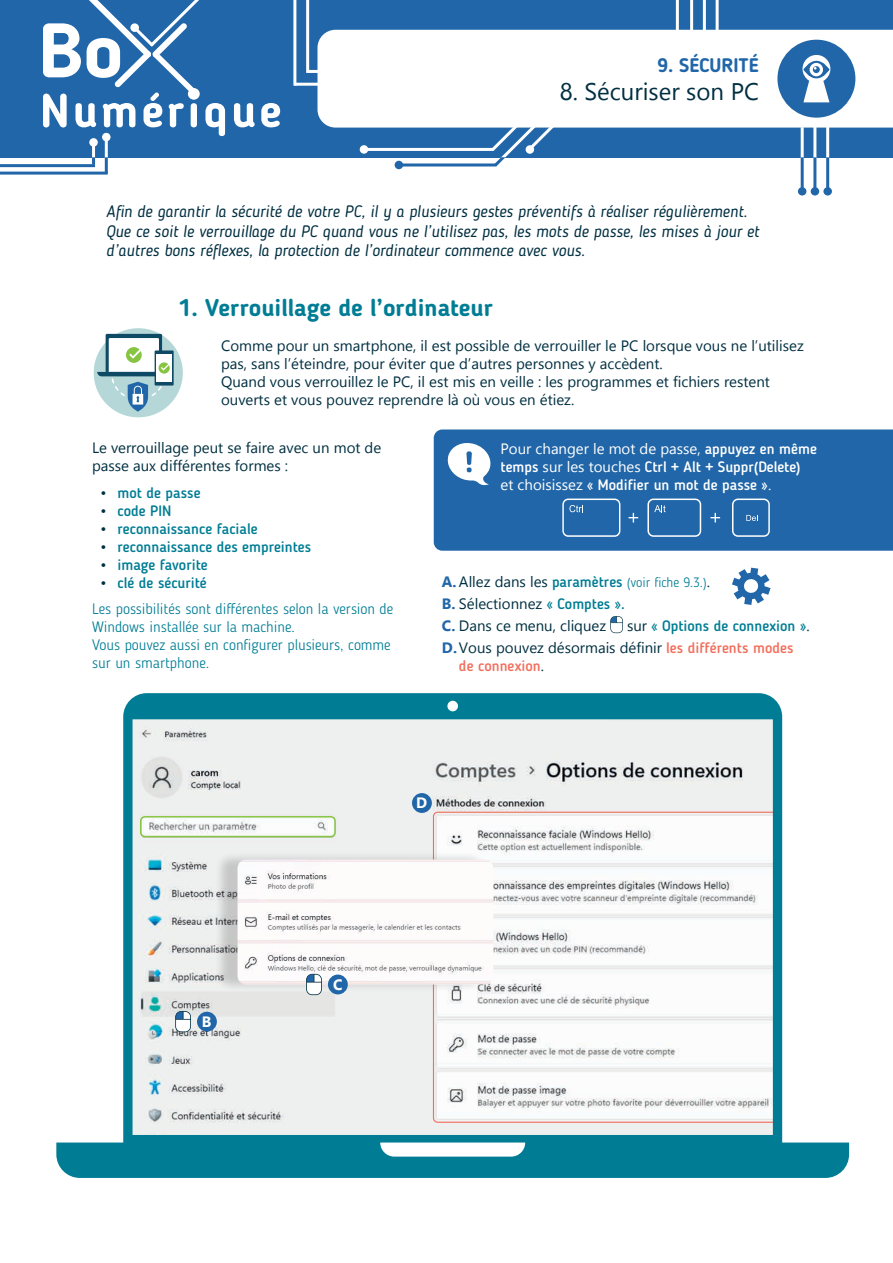
<style>
.page{position:relative;width:893px;height:1263px;background:#fff}
.page>*{position:absolute;margin:0;border:0;box-sizing:border-box;transform-origin:0 0}
.Titres{font:700 24px "Blogger Sans";color:#007d94}
.t1{font:24px "Gadugi";color:#002f41}
.t2{font:700 19.5px "Blogger Sans";color:#2166a8}
.t3{font:italic 16.5px/19.8px "Blogger Sans";color:#002f41}
.Paragraphe{font:15px/18px "Gadugi";color:#002f41}
.Paragraphe-2{font:300 15px/18px "Blogger Sans";color:#007d94}
.t4{font:500 15px "Blogger Sans";color:#007d94}
.Paragraphe-3{font:500 15px/18px "Blogger Sans";color:#fff}
.t5{font:500 15px/18px "Blogger Sans";color:#f26f5d}
.t6{font:700 15px "Gadugi";color:#fff}
.t7{font:300 13.5px "Blogger Sans";color:#007d94}
.s1{font-family:"Gadugi";font-weight:400;color:#002f41}
.s2{font-family:"Gadugi";font-weight:400}
.s3{font-family:"Gadugi";font-weight:700;font-size:15px;color:#2166a8}
.s4{font-family:"Gadugi";font-weight:400;font-size:15px;color:#002f41}
.s5{font-weight:500;font-size:15px}
.s6{font-weight:700;color:#2166a8}
.s7{font-family:"Blogger Sans";font-weight:500;color:#007d94}
.s8{font-family:"Gadugi";font-weight:700;color:#2166a8}
</style>
<div class="page">
<div style="left:434px;top:429px;width:459px;height:122px;background:#2166a8"></div>
<svg style="left:445px;top:440px;width:48px;height:45px"></svg>
<div style="left:94px;top:328px;width:89px;height:89px;background:#b5d7d8;border-radius:50%"></div>
<div style="left:155px;top:350px;width:19px;height:35px;background:#0e4965"></div>
<div style="left:156px;top:354px;width:16px;height:28px;background:#fff"></div>
<svg style="left:97px;top:334px;width:73px;height:78px"></svg>
<svg style="left:610px;top:616px;width:13px;height:17px"></svg>
<svg style="left:56px;top:693px;width:793px;height:485px"></svg>
<svg style="left:562px;top:498px;width:58px;height:39px;background:#3d79b2"></svg>
<svg style="left:647px;top:498px;width:54px;height:39px;background:#3e7ab3"></svg>
<svg style="left:732px;top:498px;width:38px;height:39px"></svg>
<svg style="left:629px;top:513px;width:9px;height:9px"></svg>
<svg style="left:710px;top:513px;width:10px;height:9px"></svg>
<div style="left:214px;top:851px;width:273px;height:142px;background:#231f20;opacity:.2"></div>
<img style="left:238px;top:859px;width:255px;height:125px">
<svg style="left:175px;top:1011px;width:16px;height:21px"></svg>
<div style="left:197px;top:1012px;width:20px;height:19px;background:#2166a8;border-radius:50%"></div>
<svg style="left:732px;top:568px;width:39px;height:37px"></svg>
<svg style="left:306px;top:974px;width:16px;height:21px"></svg>
<div style="left:328px;top:974px;width:20px;height:20px;background:#2166a8;border-radius:50%"></div>
<div style="left:412px;top:793px;width:20px;height:20px;background:#2166a8;border-radius:50%"></div>
<div style="left:140px;top:816px;width:196px;height:21px;border:2px solid #86c441;border-radius:4px"></div>
<div style="left:0;top:0;width:893px;height:157px;background:#2166a8"></div>
<div style="left:317px;top:30px;width:576px;height:98px;background:#fff"></div>
<hr style="left:676px;top:0;width:3px;height:31px;background:#fff">
<hr style="left:364px;top:148px;width:129px;height:3px;background:#fff">
<div style="left:360px;top:145px;width:8px;height:9px;background:#fff;border-radius:50%"></div>
<hr style="left:801px;top:127px;width:3px;height:40px;background:#fff">
<hr style="left:813px;top:124px;width:3px;height:43px;background:#fff">
<hr style="left:826px;top:122px;width:3px;height:45px;background:#fff">
<hr style="left:690px;top:0;width:3px;height:31px;background:#fff">
<hr style="left:703px;top:0;width:3px;height:31px;background:#fff">
<hr style="left:716px;top:0;width:3px;height:31px;background:#fff">
<hr style="left:105px;top:141px;width:3px;height:32px;background:#fff">
<hr style="left:92px;top:144px;width:3px;height:35px;background:#fff">
<hr style="left:306px;top:0;width:3px;height:73px;background:#fff">
<hr style="left:293px;top:0;width:3px;height:86px;background:#fff">
<hr style="left:308px;top:70px;width:34px;height:3px;background:#fff">
<hr style="left:295px;top:83px;width:56px;height:3px;background:#fff">
<div style="left:89px;top:138px;width:9px;height:9px;background:#fff;border-radius:50%"></div>
<div style="left:102px;top:133px;width:9px;height:8px;background:#fff;border-radius:50%"></div>
<hr style="left:801px;top:157px;width:3px;height:33px;background:#2166a8">
<hr style="left:813px;top:157px;width:3px;height:35px;background:#2166a8">
<div style="left:811px;top:187px;width:8px;height:9px;background:#2166a8;border-radius:50%"></div>
<div style="left:798px;top:187px;width:8px;height:9px;background:#2166a8;border-radius:50%"></div>
<hr style="left:826px;top:157px;width:3px;height:35px;background:#2166a8">
<div style="left:823px;top:187px;width:9px;height:9px;background:#2166a8;border-radius:50%"></div>
<hr style="left:399px;top:163px;width:97px;height:3px;background:#2166a8">
<div style="left:395px;top:161px;width:8px;height:8px;background:#2166a8;border-radius:50%"></div>
<svg style="left:488px;top:119px;width:69px;height:47px"></svg>
<svg style="left:92px;top:157px;width:3px;height:7px"></svg>
<hr style="left:0;top:164px;width:95px;height:3px;background:#2166a8">
<hr style="left:105px;top:157px;width:3px;height:16px;background:#2166a8">
<hr style="left:0;top:172px;width:108px;height:3px;background:#2166a8">
<svg style="left:234px;top:103px;width:21px;height:24px"></svg>
<svg style="left:261px;top:103px;width:19px;height:24px"></svg>
<svg style="left:43px;top:0;width:182px;height:136px"></svg>
<div style="left:188px;top:88px;width:12px;height:12px;background:#fff;border-radius:50%"></div>
<div style="left:130px;top:23px;width:9px;height:9px;background:#fff;border-radius:50%"></div>
<svg style="left:777px;top:40px;width:78px;height:78px"></svg>
<h2 class="t2" style="left:657px;top:53px;width:103px">9. SÉCURITÉ</h2>
<h1 class="t1" style="left:560px;top:78px;width:201px">8. Sécuriser son PC</h1>
<p class="t3" style="left:106px;top:201px;width:654px">Afin de garantir la sécurité de votre PC, il y a plusieurs gestes préventifs à réaliser régulièrement.<br>Que ce soit le verrouillage du PC quand vous ne l’utilisez pas, les mots de passe, les mises à jour et d’autres bons réflexes, la protection de l’ordinateur commence avec vous.</p>
<p class="Titres" style="left:179px;top:293px;width:316px">1. Verrouillage de l’ordinateur</p>
<p class="Paragraphe" style="left:221px;top:337px;width:584px">Comme pour un smartphone, il est possible de verrouiller le PC lorsque vous ne l’utilisez pas, sans l’éteindre, pour éviter que d’autres personnes y accèdent.<br>Quand vous verrouillez le PC, il est mis en veille : les programmes et fichiers restent ouverts et vous pouvez reprendre là où vous en étiez.</p>
<p class="Paragraphe" style="left:92px;top:439px;width:291px">Le verrouillage peut se faire avec un mot de passe aux différentes formes :</p>
<p class="t4" style="left:101px;top:483px;width:102px"><span class="s1">•</span> mot de passe</p>
<p class="t4" style="left:101px;top:501px;width:73px"><span class="s1">•</span> code PIN</p>
<p class="t4" style="left:101px;top:519px;width:159px"><span class="s1">•</span> reconnaissance faciale</p>
<p class="t4" style="left:101px;top:537px;width:212px"><span class="s1">•</span> reconnaissance des empreintes</p>
<p class="t4" style="left:101px;top:555px;width:109px"><span class="s1">•</span> image favorite</p>
<p class="t4" style="left:101px;top:573px;width:108px"><span class="s1">•</span> clé de sécurité</p>
<p class="Paragraphe-2" style="left:92px;top:600px;width:303px">Les possibilités sont différentes selon la version de Windows installée sur la machine.<br>Vous pouvez aussi en configurer plusieurs, comme sur un smartphone.</p>
<p class="Paragraphe-3" style="left:501px;top:439px;width:318px"><span class="s2">Pour changer le mot de passe,</span> appuyez en même temps <span class="s2">sur les touches</span> Ctrl + Alt + Suppr(Delete) <span class="s2">et choisissez</span> « Modifier un mot de passe »<span class="s2">.</span></p>
<p class="t7" style="left:442px;top:574px;width:270px"><span class="s3">A.</span> <span class="s4">Allez dans les</span> <span class="s5">paramètres</span> (voir fiche 9.3.)<span class="s4">.</span></p>
<p class="Paragraphe" style="left:442px;top:594px;width:185px"><span class="s6">B.</span> Sélectionnez <span class="s7">« Comptes ».</span></p>
<p class="Paragraphe" style="left:442px;top:617px;width:166px"><span class="s6">C.</span> Dans ce menu, cliquez</p>
<p class="t4" style="left:627px;top:617px;width:184px"><span class="s1">sur</span> « Options de connexion »<span class="s1">.</span></p>
<p class="t5" style="left:459px;top:639px;width:336px;text-indent:-17px"><span class="s8">D.</span><span class="s1">Vous pouvez désormais définir</span> les différents modes de connexion<span class="s1">.</span></p>
<p class="t6" style="left:416px;top:794px;width:13px">D</p>
<p class="t6" style="left:202px;top:1013px;width:11px">B</p>
<p class="t6" style="left:333px;top:976px;width:11px">C</p>
</div>
